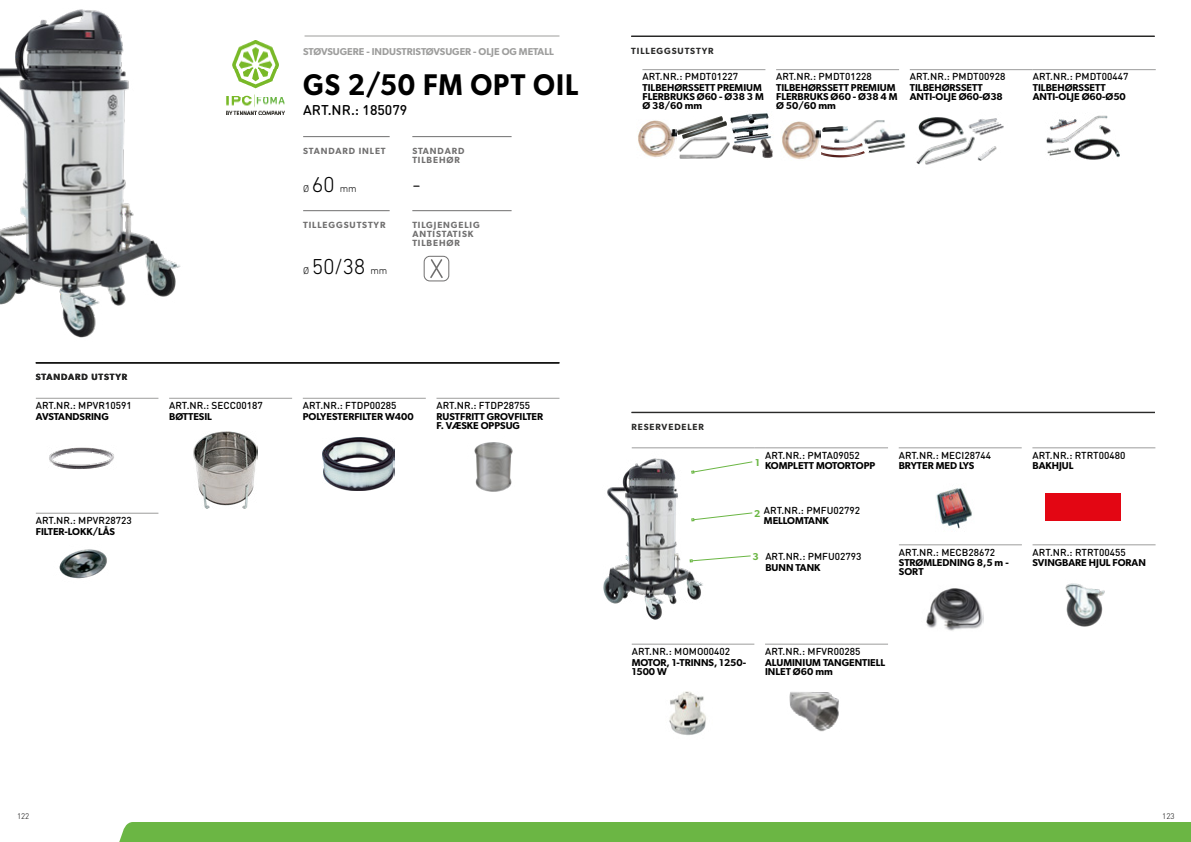
<style>
.page{position:relative;width:1191px;height:842px;background:#fff}
.page>*{position:absolute;margin:0;border:0;box-sizing:border-box;transform-origin:0 0}
.t1{font:600 30px "Gibson";letter-spacing:.035em;color:#000;scale:.93 1}
.t2{font:300 22px "DIN Next Rounded LT Pro";color:#000}
.t3{font:500 14px "DIN Round Pro";color:#000}
.t4{font:600 10px/9px "Gibson";color:#000}
.t5{font:500 10px "DIN Round Pro";color:#000}
.t6{font:600 10px "Gibson";color:#9d9d9c}
.t7{font:300 10px "DIN Next Rounded LT Pro";color:#000}
.t8{font:600 10px "Gibson";color:#6bb644}
.t9{font:600 9px/9px "Gibson";letter-spacing:.1em;color:#706f6f}
.t10{font:600 9px "Gibson";letter-spacing:.1em;color:#282827}
.t11{font:300 8px "DIN Round Pro";color:#000}
.s1{font-size:22px}
.s2{font-size:10px}
.s3{font-family:"Gibson";font-weight:600;color:#6bb644}
</style>
<div class="page">
<div style="left:119px;top:822px;width:1072px;height:20px;background:#6bb644"></div>
<img style="left:226px;top:41px;width:59px;height:73px">
<div style="left:424px;top:256px;width:25px;height:25px;border:1px solid #706f6f;border-radius:6px"></div>
<svg style="left:430px;top:259px;width:13px;height:19px"></svg>
<hr style="left:304px;top:36px;width:255px;height:1px;background:#9d9d9c">
<hr style="left:36px;top:362px;width:523px;height:1px;background:#000">
<hr style="left:36px;top:363px;width:523px;height:1px;background:#282827">
<hr style="left:436px;top:398px;width:123px;height:1px;background:#9d9d9c">
<hr style="left:36px;top:398px;width:122px;height:1px;background:#9d9d9c">
<hr style="left:169px;top:398px;width:123px;height:1px;background:#9d9d9c">
<hr style="left:303px;top:398px;width:123px;height:1px;background:#9d9d9c">
<hr style="left:36px;top:513px;width:122px;height:1px;background:#9d9d9c">
<img style="left:193px;top:431px;width:64px;height:78px">
<img style="left:322px;top:438px;width:72px;height:53px">
<img style="left:474px;top:442px;width:39px;height:50px">
<hr style="left:303px;top:136px;width:87px;height:1px;background:#706f6f">
<hr style="left:412px;top:136px;width:99px;height:1px;background:#706f6f">
<hr style="left:303px;top:210px;width:87px;height:1px;background:#706f6f">
<hr style="left:412px;top:210px;width:99px;height:1px;background:#706f6f">
<img style="left:0;top:9px;width:193px;height:355px">
<img style="left:49px;top:447px;width:65px;height:22px">
<img style="left:59px;top:549px;width:48px;height:30px">
<img style="left:603px;top:458px;width:100px;height:162px">
<hr style="left:631px;top:36px;width:523px;height:1px;background:#282827">
<hr style="left:631px;top:412px;width:524px;height:1px;background:#282827">
<hr style="left:642px;top:69px;width:123px;height:1px;background:#9d9d9c">
<hr style="left:776px;top:69px;width:123px;height:1px;background:#9d9d9c">
<hr style="left:909px;top:69px;width:123px;height:1px;background:#9d9d9c">
<hr style="left:1032px;top:69px;width:123px;height:1px;background:#9d9d9c">
<hr style="left:632px;top:644px;width:122px;height:1px;background:#9d9d9c">
<hr style="left:765px;top:644px;width:123px;height:1px;background:#9d9d9c">
<hr style="left:632px;top:447px;width:122px;height:1px;background:#9d9d9c">
<hr style="left:765px;top:447px;width:123px;height:1px;background:#9d9d9c">
<hr style="left:898px;top:447px;width:123px;height:1px;background:#9d9d9c">
<hr style="left:1032px;top:447px;width:123px;height:1px;background:#9d9d9c">
<hr style="left:899px;top:544px;width:123px;height:1px;background:#9d9d9c">
<hr style="left:1032px;top:544px;width:123px;height:1px;background:#9d9d9c">
<svg style="left:691px;top:461px;width:62px;height:13px"></svg>
<svg style="left:691px;top:512px;width:62px;height:9px"></svg>
<img style="left:936px;top:488px;width:36px;height:41px">
<img style="left:926px;top:588px;width:57px;height:43px">
<img style="left:669px;top:691px;width:37px;height:44px">
<svg style="left:690px;top:555px;width:61px;height:7px"></svg>
<img style="left:726px;top:113px;width:43px;height:31px">
<img style="left:677px;top:127px;width:56px;height:32px">
<img style="left:678px;top:117px;width:44px;height:17px">
<img style="left:682px;top:122px;width:44px;height:17px">
<img style="left:732px;top:144px;width:24px;height:10px">
<img style="left:759px;top:135px;width:14px;height:23px">
<img style="left:638px;top:120px;width:39px;height:37px">
<img style="left:820px;top:127px;width:12px;height:8px">
<img style="left:821px;top:145px;width:38px;height:4px">
<img style="left:821px;top:149px;width:44px;height:9px">
<img style="left:782px;top:121px;width:38px;height:38px">
<img style="left:832px;top:120px;width:53px;height:25px">
<img style="left:859px;top:123px;width:47px;height:28px">
<img style="left:867px;top:137px;width:39px;height:14px">
<img style="left:868px;top:141px;width:38px;height:13px">
<img style="left:1065px;top:583px;width:40px;height:44px">
<div style="left:1045px;top:493px;width:76px;height:28px;background:#e30613"></div>
<img style="left:916px;top:117px;width:88px;height:48px">
<img style="left:1046px;top:115px;width:74px;height:45px">
<img style="left:789px;top:692px;width:50px;height:40px">
<p class="t6" style="left:303px;top:46px;width:252px">STØVSUGERE - INDUSTRISTØVSUGER - OLJE OG METALL</p>
<h1 class="t1" style="left:303px;top:66px;width:297px">GS 2/50 FM OPT OIL</h1>
<h3 class="t3" style="left:303px;top:100px;width:106px">ART.NR.: 185079</h3>
<p class="t9" style="left:303px;top:146px;width:84px">STANDARD INLET</p>
<p class="t9" style="left:412px;top:146px;width:53px">STANDARD<br>TILBEHØR</p>
<p class="t7" style="left:303px;top:183px;width:55px">Ø <span class="s1">60</span> mm</p>
<h2 class="t2" style="left:412px;top:172px;width:10px">-</h2>
<p class="t9" style="left:303px;top:220px;width:84px">TILLEGGSUTSTYR</p>
<p class="t9" style="left:412px;top:220px;width:69px">TILGJENGELIG<br>ANTISTATISK<br>TILBEHØR</p>
<h2 class="t2" style="left:303px;top:254px;width:86px"><span class="s2">Ø</span> 50/38 <span class="s2">mm</span></h2>
<p class="t10" style="left:36px;top:372px;width:93px">STANDARD UTSTYR</p>
<p class="t5" style="left:36px;top:399px;width:97px">ART.NR.: MPVR10591</p>
<p class="t5" style="left:169px;top:399px;width:95px">ART.NR.: SECC00187</p>
<p class="t5" style="left:303px;top:399px;width:95px">ART.NR.: FTDP00285</p>
<p class="t5" style="left:436px;top:399px;width:95px">ART.NR.: FTDP28755</p>
<p class="t4" style="left:36px;top:411px;width:75px">AVSTANDSRING</p>
<p class="t4" style="left:169px;top:411px;width:44px">BØTTESIL</p>
<p class="t4" style="left:303px;top:411px;width:112px">POLYESTERFILTER W400</p>
<p class="t4" style="left:436px;top:411px;width:108px">RUSTFRITT GROVFILTER<br>F. VÆSKE OPPSUG</p>
<p class="t5" style="left:36px;top:514px;width:97px">ART.NR.: MPVR28723</p>
<p class="t4" style="left:36px;top:526px;width:81px">FILTER-LOKK/LÅS</p>
<p class="t10" style="left:631px;top:45px;width:84px">TILLEGGSUTSTYR</p>
<p class="t5" style="left:642px;top:70px;width:97px">ART.NR.: PMDT01227</p>
<p class="t5" style="left:776px;top:70px;width:97px">ART.NR.: PMDT01228</p>
<p class="t5" style="left:909px;top:70px;width:97px">ART.NR.: PMDT00928</p>
<p class="t5" style="left:1032px;top:70px;width:97px">ART.NR.: PMDT00447</p>
<p class="t4" style="left:642px;top:83px;width:123px">TILBEHØRSSETT PREMIUM<br>FLERBRUKS Ø60 - Ø38 3 M<br>Ø 38/60 mm</p>
<p class="t4" style="left:776px;top:83px;width:123px">TILBEHØRSSETT PREMIUM<br>FLERBRUKS Ø60 - Ø38 4 M<br>Ø 50/60 mm</p>
<p class="t4" style="left:909px;top:83px;width:95px">TILBEHØRSSETT<br>ANTI-OLJE Ø60-Ø38</p>
<p class="t4" style="left:1032px;top:83px;width:95px">TILBEHØRSSETT<br>ANTI-OLJE Ø60-Ø50</p>
<p class="t10" style="left:631px;top:422px;width:74px">RESERVEDELER</p>
<p class="t5" style="left:765px;top:448px;width:96px">ART.NR.: PMTA09052</p>
<p class="t5" style="left:898px;top:448px;width:94px">ART.NR.: MECI28744</p>
<p class="t5" style="left:1032px;top:448px;width:95px">ART.NR.: RTRT00480</p>
<p class="t4" style="left:765px;top:461px;width:112px">KOMPLETT MOTORTOPP</p>
<p class="t4" style="left:898px;top:461px;width:77px">BRYTER MED LYS</p>
<p class="t4" style="left:1032px;top:461px;width:43px">BAKHJUL</p>
<p class="t8" style="left:755px;top:456px;width:6px">1</p>
<p class="t5" style="left:754px;top:503px;width:107px"><span class="s3">2</span> ART.NR.: PMFU02792</p>
<p class="t4" style="left:764px;top:516px;width:66px">MELLOMTANK</p>
<p class="t8" style="left:752px;top:550px;width:8px">3</p>
<p class="t5" style="left:765px;top:550px;width:98px">ART.NR.: PMFU02793</p>
<p class="t4" style="left:765px;top:562px;width:57px">BUNN TANK</p>
<p class="t5" style="left:899px;top:545px;width:98px">ART.NR.: MECB28672</p>
<p class="t5" style="left:1032px;top:545px;width:95px">ART.NR.: RTRT00455</p>
<p class="t4" style="left:899px;top:558px;width:111px">STRØMLEDNING 8,5 m -<br>SORT</p>
<p class="t4" style="left:1032px;top:558px;width:115px">SVINGBARE HJUL FORAN</p>
<p class="t5" style="left:632px;top:644px;width:100px">ART.NR.: MOMO00402</p>
<p class="t5" style="left:765px;top:644px;width:97px">ART.NR.: MFVR00285</p>
<p class="t4" style="left:632px;top:657px;width:116px">MOTOR, 1-TRINNS, 1250-<br>1500 W</p>
<p class="t4" style="left:765px;top:657px;width:122px">ALUMINIUM TANGENTIELL<br>INLET Ø60 mm</p>
<p class="t11" style="left:17px;top:811px;width:14px">122</p>
<p class="t11" style="left:1162px;top:811px;width:14px">123</p>
</div>
